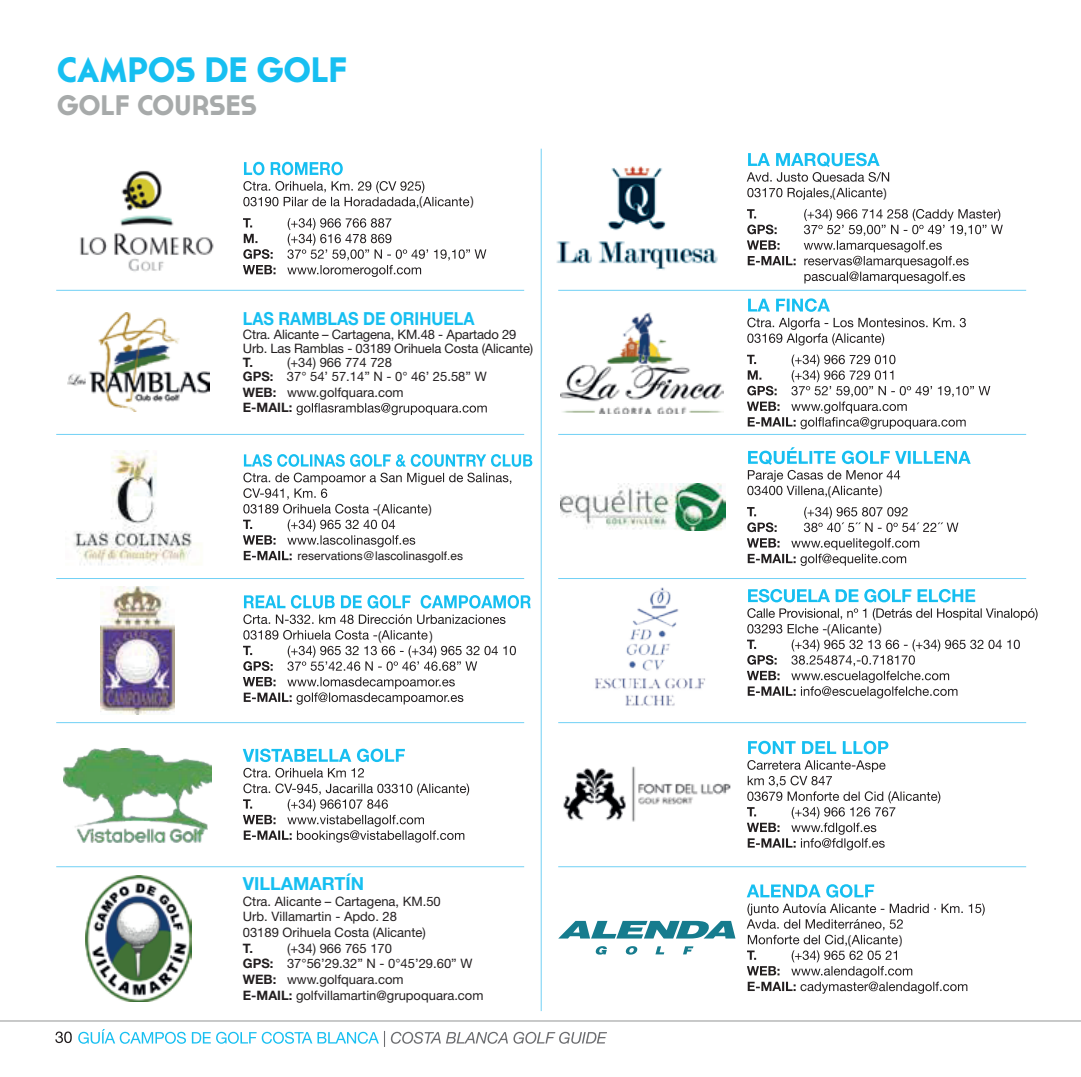
<style>
.page{position:relative;width:1081px;height:1077px;background:#fff}
.page>*{position:absolute;margin:0;border:0;box-sizing:border-box;transform-origin:0 0}
.t1{font:700 35.2px "Cassannet";color:#17bff1}
.t2{font:700 28.2px "Cassannet";color:#a7aaaa}
.t3{font:700 18px "Helvetica Neue LT Std";color:#17bff1;scale:.9 1}
.t4{font:700 18px "Helvetica Neue LT Std";color:#17bff1}
.t5{font:14px "Myriad Pro";color:#231f20}
.t6{font:13px/15.6px "Helvetica Neue LT Std";color:#231f20}
.t7{font:700 13px "Helvetica Neue LT Std";color:#231f20}
.t8{font:12px "Helvetica";color:#231f20}
.s1{font-weight:700}
</style>
<div class="page">
<img style="left:73px;top:450px;width:119px;height:116px">
<img style="left:100px;top:586px;width:75px;height:128px">
<img style="left:560px;top:312px;width:163px;height:101px">
<img style="left:560px;top:483px;width:165px;height:47px">
<img style="left:595px;top:587px;width:111px;height:119px">
<img style="left:563px;top:766px;width:168px;height:56px">
<svg style="left:559px;top:920px;width:176px;height:18px"></svg>
<svg style="left:595px;top:946px;width:98px;height:8px"></svg>
<hr style="left:541px;top:149px;width:1px;height:861px;background:#70d0f5">
<img style="left:556px;top:166px;width:162px;height:104px">
<svg style="left:747px;top:209px;width:255px;height:74px"></svg>
<svg style="left:747px;top:188px;width:135px;height:12px"></svg>
<svg style="left:746px;top:153px;width:143px;height:29px"></svg>
<img style="left:67px;top:313px;width:143px;height:99px">
<svg style="left:296px;top:403px;width:191px;height:12px"></svg>
<svg style="left:747px;top:354px;width:243px;height:75px"></svg>
<svg style="left:747px;top:298px;width:218px;height:47px"></svg>
<svg style="left:243px;top:519px;width:172px;height:41px"></svg>
<svg style="left:243px;top:472px;width:268px;height:41px"></svg>
<svg style="left:244px;top:454px;width:288px;height:12px"></svg>
<svg style="left:747px;top:538px;width:172px;height:27px"></svg>
<svg style="left:747px;top:506px;width:211px;height:26px"></svg>
<svg style="left:747px;top:447px;width:223px;height:50px"></svg>
<svg style="left:243px;top:783px;width:226px;height:59px"></svg>
<svg style="left:243px;top:748px;width:162px;height:29px"></svg>
<svg style="left:747px;top:760px;width:193px;height:90px"></svg>
<svg style="left:748px;top:740px;width:140px;height:14px"></svg>
<img style="left:86px;top:875px;width:105px;height:125px">
<svg style="left:243px;top:677px;width:220px;height:27px"></svg>
<svg style="left:243px;top:645px;width:273px;height:25px"></svg>
<svg style="left:243px;top:614px;width:262px;height:25px"></svg>
<svg style="left:244px;top:595px;width:286px;height:13px"></svg>
<svg style="left:747px;top:639px;width:272px;height:59px"></svg>
<svg style="left:747px;top:608px;width:290px;height:25px"></svg>
<svg style="left:748px;top:588px;width:227px;height:14px"></svg>
<svg style="left:746px;top:903px;width:238px;height:90px"></svg>
<svg style="left:747px;top:884px;width:127px;height:13px"></svg>
<svg style="left:243px;top:218px;width:243px;height:59px"></svg>
<svg style="left:243px;top:181px;width:226px;height:27px"></svg>
<svg style="left:244px;top:162px;width:99px;height:13px"></svg>
<img style="left:80px;top:170px;width:134px;height:102px">
<hr style="left:56px;top:290px;width:468px;height:1px;background:#70d0f5">
<hr style="left:558px;top:290px;width:468px;height:1px;background:#70d0f5">
<hr style="left:56px;top:434px;width:468px;height:1px;background:#70d0f5">
<hr style="left:558px;top:434px;width:468px;height:1px;background:#70d0f5">
<hr style="left:56px;top:578px;width:468px;height:1px;background:#70d0f5">
<hr style="left:558px;top:578px;width:468px;height:1px;background:#70d0f5">
<hr style="left:56px;top:722px;width:468px;height:1px;background:#70d0f5">
<hr style="left:558px;top:722px;width:468px;height:1px;background:#70d0f5">
<hr style="left:56px;top:866px;width:468px;height:1px;background:#70d0f5">
<hr style="left:558px;top:866px;width:468px;height:1px;background:#70d0f5">
<svg style="left:78px;top:1029px;width:529px;height:17px"></svg>
<svg style="left:55px;top:1031px;width:17px;height:11px"></svg>
<hr style="left:0;top:1020px;width:1080px;height:1px;background:#939595">
<img style="left:64px;top:748px;width:147px;height:94px">
<h1 class="t1" style="left:57px;top:49px;width:292px">CAMPOS DE GOLF</h1>
<h2 class="t2" style="left:57px;top:88px;width:201px">GOLF COURSES</h2>
<p class="t5" style="left:419px;top:193px;width:5px">(</p>
<p class="t5" style="left:474px;top:211px;width:5px;rotate:-180deg">(</p>
<h3 class="t3" style="left:243px;top:307px;width:259px">LAS RAMBLAS DE ORIHUELA</h3>
<p class="t6" style="left:243px;top:327px;width:292px;line-height:14px">Ctra. Alicante – Cartagena, KM.48 - Apartado 29<br>Urb. Las Ramblas - 03189 Orihuela Costa (Alicante)</p>
<p class="t7" style="left:243px;top:354px;width:12px">T.</p>
<p class="t6" style="left:243px;top:355px;width:245px;line-height:14px;text-indent:44px">(+34) 966 774 728<br><span class="s1">GPS:</span> 37° 54’ 57.14” N - 0° 46’ 25.58” W</p>
<p class="t6" style="left:243px;top:384px;width:162px"><span class="s1">WEB:</span> www.golfquara.com<br><span class="s1">E-MAIL:</span></p>
<p class="t5" style="left:377px;top:500px;width:5px">(</p>
<p class="t5" style="left:432px;top:519px;width:5px;rotate:-180deg">(</p>
<p class="t8" style="left:297px;top:546px;width:167px">reservations@lascolinasgolf.es</p>
<p class="t5" style="left:378px;top:627px;width:5px">(</p>
<p class="t5" style="left:433px;top:646px;width:5px;rotate:-180deg">(</p>
<h3 class="t4" style="left:243px;top:872px;width:123px">VILLAMARTÍN</h3>
<p class="t6" style="left:243px;top:893px;width:199px">Ctra. Alicante – Cartagena, KM.50<br>Urb. Villamartin - Apdo. 28<br>03189 Orihuela Costa (Alicante)</p>
<p class="t7" style="left:243px;top:939px;width:12px">T.</p>
<p class="t6" style="left:243px;top:939px;width:242px;text-indent:44px">(+34) 966 765 170<br><span class="s1">GPS:</span> 37°56’29.32” N - 0°45’29.60” W<br><span class="s1">WEB:</span> www.golfquara.com<br><span class="s1">E-MAIL:</span> golfvillamartin@grupoquara.com</p>
<p class="t5" style="left:831px;top:184px;width:5px">(</p>
<p class="t5" style="left:887px;top:203px;width:5px;rotate:-180deg">(</p>
<p class="t5" style="left:827px;top:482px;width:5px">(</p>
<p class="t5" style="left:882px;top:500px;width:5px;rotate:-180deg">(</p>
<p class="t5" style="left:826px;top:620px;width:5px">(</p>
<p class="t5" style="left:882px;top:638px;width:5px;rotate:-180deg">(</p>
<p class="t5" style="left:847px;top:931px;width:5px">(</p>
<p class="t5" style="left:902px;top:949px;width:5px;rotate:-180deg">(</p>
</div>
